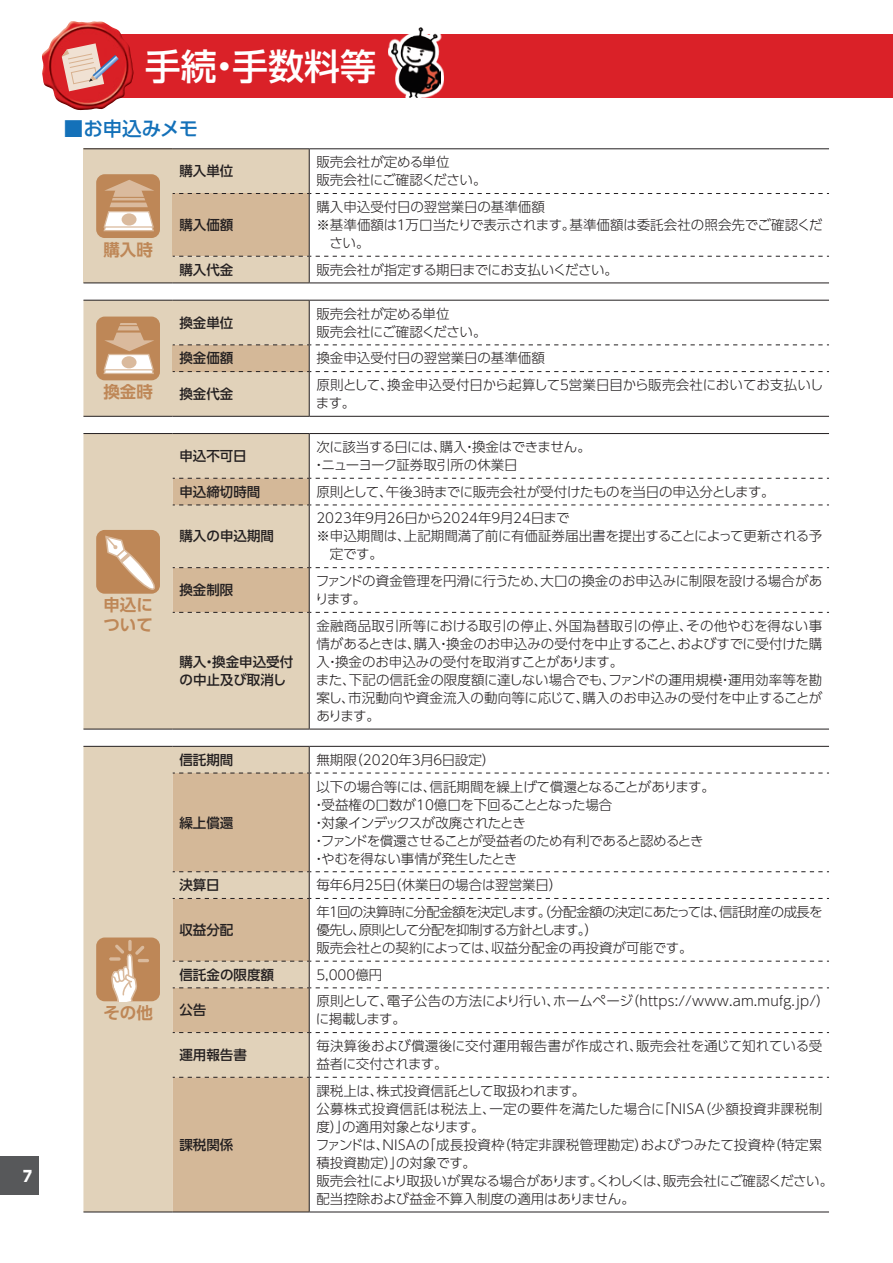
<style>
.page{position:relative;width:893px;height:1263px;background:#fff}
.page>*{position:absolute;margin:0;border:0;box-sizing:border-box;transform-origin:0 0}
.t1{font:500 36px "UD Shin Go Pro";color:#fff}
.t2{font:500 19.5px "UD Shin Go Pro";letter-spacing:-.005em;color:#1471b9}
.t3{font:700 16.5px/19.5px "UD Shin Go Pro De";color:#be8757}
.t4{font:800 15px "UD Shin Go Pro";color:#fff;scale:.9 1}
.t5{font:300 13.5px/18px "UD Shin Go Pro";letter-spacing:-.01em;color:#231f20}
.t6{font:300 13.5px/18px "UD Shin Go Pro";letter-spacing:-.03em;color:#231f20}
.t7{font:500 13.5px/18px "UD Shin Go Pro";color:#231f20}
.t8{font:300 13.5px/18px "UD Shin Go Pro";letter-spacing:-.045em;color:#231f20}
.t9{font:300 13.5px/18px "UD Shin Go Pro";letter-spacing:.015em;color:#231f20}
.t10{font:300 13.5px/18px "UD Shin Go Pro";letter-spacing:-.035em;color:#231f20}
</style>
<div class="page">
<div style="left:0;top:1157px;width:38px;height:38px;background:#57585a"></div>
<div style="left:83px;top:149px;width:90px;height:134px;background:#e1d2ba"></div>
<hr style="left:83px;top:148px;width:90px;height:1px;background:#231f20">
<hr style="left:83px;top:283px;width:90px;height:1px;background:#231f20">
<hr style="left:173px;top:148px;width:136px;height:1px;background:#231f20">
<hr style="left:309px;top:148px;width:520px;height:1px;background:#231f20">
<hr style="left:173px;top:283px;width:136px;height:1px;background:#231f20">
<hr style="left:309px;top:283px;width:520px;height:1px;background:#231f20">
<svg style="left:173px;top:149px;width:656px;height:134px"></svg>
<div style="left:96px;top:174px;width:64px;height:64px;background:#be8757;border-radius:9px"></div>
<svg style="left:103px;top:180px;width:51px;height:52px"></svg>
<hr style="left:83px;top:416px;width:90px;height:1px;background:#231f20">
<hr style="left:173px;top:416px;width:136px;height:1px;background:#231f20">
<hr style="left:309px;top:416px;width:520px;height:1px;background:#231f20">
<svg style="left:83px;top:300px;width:746px;height:116px"></svg>
<div style="left:83px;top:434px;width:226px;height:295px;background:#e1d2ba"></div>
<hr style="left:83px;top:433px;width:90px;height:1px;background:#231f20">
<hr style="left:83px;top:729px;width:90px;height:1px;background:#231f20">
<hr style="left:173px;top:433px;width:136px;height:1px;background:#231f20">
<hr style="left:309px;top:433px;width:520px;height:1px;background:#231f20">
<hr style="left:309px;top:434px;width:1px;height:44px;background:#231f20">
<hr style="left:309px;top:613px;width:1px;height:116px;background:#231f20">
<hr style="left:173px;top:729px;width:136px;height:1px;background:#231f20">
<hr style="left:309px;top:729px;width:520px;height:1px;background:#231f20">
<svg style="left:173px;top:478px;width:656px;height:135px"></svg>
<div style="left:96px;top:530px;width:64px;height:64px;background:#be8757;border-radius:9px"></div>
<svg style="left:104px;top:534px;width:56px;height:63px"></svg>
<svg style="left:83px;top:747px;width:90px;height:464px;fill:#e1d2ba"></svg>
<svg style="left:173px;top:774px;width:136px;height:437px;fill:#d4b898"></svg>
<hr style="left:83px;top:746px;width:90px;height:1px;background:#231f20">
<hr style="left:173px;top:746px;width:136px;height:1px;background:#231f20">
<hr style="left:309px;top:746px;width:520px;height:1px;background:#231f20">
<hr style="left:309px;top:773px;width:1px;height:98px;background:#231f20">
<hr style="left:309px;top:899px;width:1px;height:62px;background:#231f20">
<hr style="left:309px;top:988px;width:1px;height:44px;background:#231f20">
<hr style="left:309px;top:1033px;width:1px;height:44px;background:#231f20">
<hr style="left:309px;top:1078px;width:1px;height:133px;background:#231f20">
<svg style="left:173px;top:747px;width:656px;height:27px"></svg>
<svg style="left:173px;top:871px;width:656px;height:28px"></svg>
<svg style="left:173px;top:961px;width:656px;height:27px"></svg>
<svg style="left:173px;top:1032px;width:656px;height:1px"></svg>
<svg style="left:173px;top:1077px;width:656px;height:1px"></svg>
<hr style="left:83px;top:1211px;width:90px;height:1px;background:#231f20">
<hr style="left:173px;top:1211px;width:136px;height:1px;background:#231f20">
<hr style="left:309px;top:1211px;width:520px;height:1px;background:#231f20">
<div style="left:96px;top:937px;width:64px;height:64px;background:#be8757;border-radius:9px"></div>
<svg style="left:128px;top:940px;width:4px;height:11px"></svg>
<svg style="left:111px;top:944px;width:38px;height:57px"></svg>
<div style="left:83px;top:34px;width:810px;height:64px;background:#da2128"></div>
<img style="left:42px;top:21px;width:92px;height:90px">
<svg style="left:62px;top:43px;width:57px;height:48px"></svg>
<svg style="left:388px;top:27px;width:56px;height:63px"></svg>
<img style="left:391px;top:28px;width:50px;height:70px">
<p class="t4" style="left:23px;top:1163px;width:11px">7</p>
<h1 class="t1" style="left:145px;top:37px;width:233px">手続・手数料等</h1>
<h2 class="t2" style="left:64px;top:112px;width:136px">■お申込みメモ</h2>
<p class="t3" style="left:103px;top:239px;width:51px">購入時</p>
<p class="t3" style="left:103px;top:381px;width:51px">換金時</p>
<p class="t3" style="left:103px;top:595px;width:51px">申込について</p>
<p class="t3" style="left:103px;top:1002px;width:51px">その他</p>
<p class="t7" style="left:179px;top:162px;width:55px">購入単位</p>
<p class="t5" style="left:316px;top:153px;width:172px">販売会社が定める単位<br>販売会社にご確認ください。</p>
<p class="t7" style="left:179px;top:215px;width:55px">購入価額</p>
<p class="t5" style="left:316px;top:197px;width:230px">購入申込受付日の翌営業日の基準価額</p>
<p class="t5" style="left:316px;top:215px;width:508px">※基準価額は１万口当たりで表示されます。基準価額は委託会社の照会先でご確認くだ</p>
<p class="t5" style="left:330px;top:233px;width:42px">さい。</p>
<p class="t7" style="left:179px;top:260px;width:55px">購入代金</p>
<p class="t5" style="left:316px;top:260px;width:303px">販売会社が指定する期日までにお支払いください。</p>
<p class="t7" style="left:179px;top:313px;width:55px">換金単位</p>
<p class="t5" style="left:316px;top:304px;width:172px">販売会社が定める単位<br>販売会社にご確認ください。</p>
<p class="t7" style="left:179px;top:349px;width:55px">換金価額</p>
<p class="t5" style="left:316px;top:349px;width:230px">換金申込受付日の翌営業日の基準価額</p>
<p class="t7" style="left:179px;top:384px;width:55px">換金代金</p>
<p class="t5" style="left:316px;top:375px;width:509px">原則として、換金申込受付日から起算して５営業日目から販売会社においてお支払いします。</p>
<p class="t7" style="left:179px;top:446px;width:69px">申込不可日</p>
<p class="t10" style="left:312px;top:437px;width:280px;text-indent:4px">次に該当する日には、購入・換金はできません。・ニューヨーク証券取引所の休業日</p>
<p class="t7" style="left:179px;top:482px;width:82px">申込締切時間</p>
<p class="t6" style="left:316px;top:482px;width:460px">原則として、午後３時までに販売会社が受付けたものを当日の申込分とします。</p>
<p class="t7" style="left:179px;top:527px;width:96px">購入の申込期間</p>
<p class="t5" style="left:316px;top:509px;width:255px">2023年９月26日から2024年９月24日まで</p>
<p class="t5" style="left:316px;top:527px;width:507px">※申込期間は、上記期間満了前に有価証券届出書を提出することによって更新される予</p>
<p class="t5" style="left:330px;top:545px;width:55px">定です。</p>
<p class="t7" style="left:179px;top:581px;width:55px">換金制限</p>
<p class="t5" style="left:315px;top:571px;width:509px">ファンドの資金管理を円滑に行うため、大口の換金のお申込みに制限を設ける場合があります。</p>
<p class="t7" style="left:179px;top:652px;width:115px">購入・換金申込受付の中止及び取消し</p>
<p class="t5" style="left:316px;top:616px;width:508px">金融商品取引所等における取引の停止、外国為替取引の停止、その他やむを得ない事情があるときは、購入・換金のお申込みの受付を中止すること、およびすでに受付けた購入・換金のお申込みの受付を取消すことがあります。<br>また、下記の信託金の限度額に達しない場合でも、ファンドの運用規模・運用効率等を勘案し、市況動向や資金流入の動向等に応じて、購入のお申込みの受付を中止することがあります。</p>
<p class="t7" style="left:179px;top:750px;width:55px">信託期間</p>
<p class="t5" style="left:316px;top:750px;width:181px">無期限（2020年３月６日設定）</p>
<p class="t7" style="left:179px;top:813px;width:55px">繰上償還</p>
<p class="t6" style="left:312px;top:777px;width:404px;text-indent:4px">以下の場合等には、信託期間を繰上げて償還となることがあります。・受益権の口数が10億口を下回ることとなった場合<br>・対象インデックスが改廃されたとき<br>・ファンドを償還させることが受益者のため有利であると認めるとき・やむを得ない事情が発生したとき</p>
<p class="t7" style="left:179px;top:876px;width:42px">決算日</p>
<p class="t5" style="left:316px;top:875px;width:247px">毎年６月25日（休業日の場合は翌営業日）</p>
<p class="t7" style="left:179px;top:920px;width:55px">収益分配</p>
<p class="t8" style="left:316px;top:902px;width:508px">年１回の決算時に分配金額を決定します。（分配金額の決定にあたっては、信託財産の成長を優先し、原則として分配を抑制する方針とします。）<br>販売会社との契約によっては、収益分配金の再投資が可能です。</p>
<p class="t7" style="left:179px;top:965px;width:96px">信託金の限度額</p>
<p class="t5" style="left:316px;top:965px;width:68px">5,000億円</p>
<p class="t7" style="left:179px;top:1001px;width:28px">公告</p>
<p class="t9" style="left:316px;top:992px;width:515px">原則として、電子公告の方法により行い、ホームページ（https://www.am.mufg.jp/）に掲載します。</p>
<p class="t7" style="left:179px;top:1045px;width:69px">運用報告書</p>
<p class="t5" style="left:316px;top:1036px;width:507px">毎決算後および償還後に交付運用報告書が作成され、販売会社を通じて知れている受益者に交付されます。</p>
<p class="t7" style="left:179px;top:1135px;width:55px">課税関係</p>
<p class="t5" style="left:316px;top:1081px;width:519px">課税上は、株式投資信託として取扱われます。<br>公募株式投資信託は税法上、一定の要件を満たした場合に「ＮＩＳＡ（少額投資非課税制度）」の適用対象となります。<br>ファンドは、ＮＩＳＡの「成長投資枠（特定非課税管理勘定）およびつみたて投資枠（特定累積投資勘定）」の対象です。<br>販売会社により取扱いが異なる場合があります。くわしくは、販売会社にご確認ください。配当控除および益金不算入制度の適用はありません。</p>
</div>
